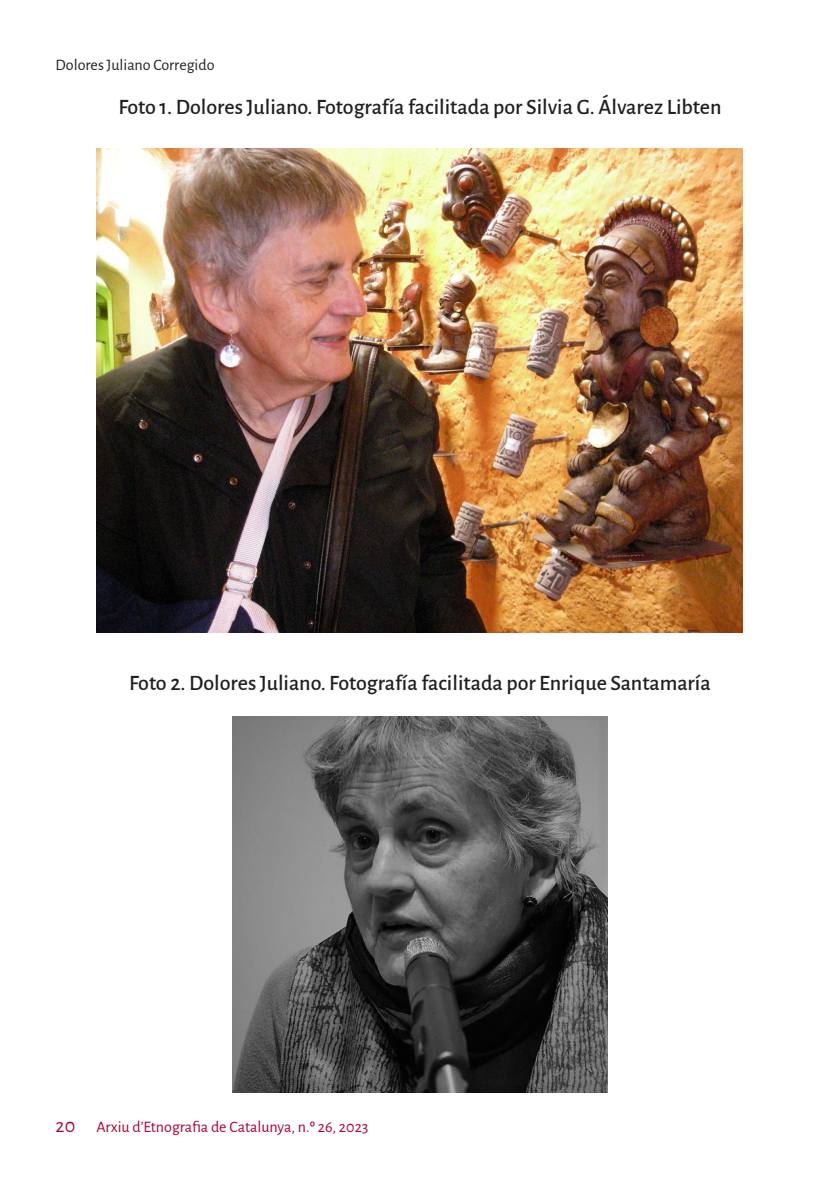
<style>
.page{position:relative;width:840px;height:1191px;background:#fff}
.page>*{position:absolute;margin:0;border:0;box-sizing:border-box;transform-origin:0 0}
.Título_cuadro{font:500 22px "Alegreya Sans";color:#231f20}
.t1{font:16px "Alegreya Sans";color:#ab0333}
.t2{font:16px "Alegreya Sans";color:#231f20}
.s1{font-size:20px}
</style>
<div class="page">
<img style="left:96px;top:148px;width:645px;height:484px">
<img style="left:232px;top:717px;width:375px;height:375px">
<p class="t2" style="left:56px;top:53px;width:160px">Dolores Juliano Corregido</p>
<p class="Título_cuadro" style="left:118px;top:91px;width:604px">Foto 1. Dolores Juliano. Fotografía facilitada por Silvia G. Álvarez Libten</p>
<p class="Título_cuadro" style="left:129px;top:667px;width:583px">Foto 2. Dolores Juliano. Fotografía facilitada por Enrique Santamaría</p>
<p class="t1" style="left:56px;top:1116px;width:314px"><span class="s1">20</span> Arxiu d’Etnografia de Catalunya, n.º 26, 2023</p>
</div>
